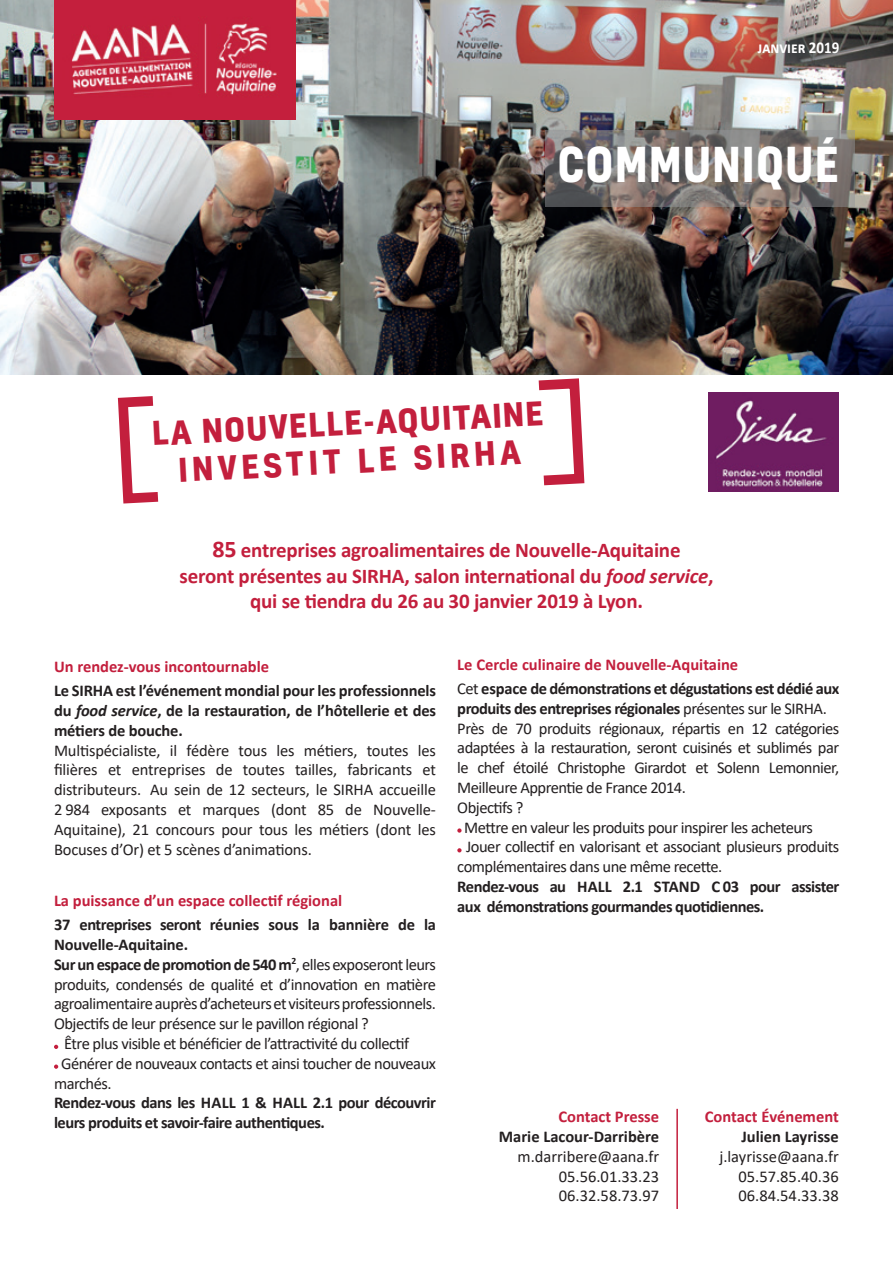
<style>
.page{position:relative;width:893px;height:1263px;background:#fff}
.page>*{position:absolute;margin:0;border:0;box-sizing:border-box;transform-origin:0 0}
.t1{font:700 46.2px "Kelson";letter-spacing:.035em;color:#fff;scale:.91 1}
.t2{font:700 31.5px/37.8px "Kelson";color:#c31f3d;text-align:center}
.t3{font:700 21px/25.2px "Calibri";letter-spacing:-.01em;color:#c31f3d;text-align:center}
.t4{font:16.5px/19.8px "Calibri";letter-spacing:-.03em;color:#231f20;text-align:justify}
.t5{font:700 16.5px/19.8px "Calibri";letter-spacing:-.03em;color:#231f20}
.t6{font:700 16.5px/24px "Calibri";letter-spacing:-.01em;color:#231f20}
.t7{font:700 16.5px "Calibri";color:#c31f3d}
.t8{font:700 16.5px "Calibri";color:#231f20}
.t9{font:700 16.5px "Calibri";color:#fff;scale:.91 1}
.s1{font-size:24px}
.s2{font-style:italic}
.s3{font-weight:400}
.s4{color:#c31f3d}
</style>
<div class="page">
<img style="left:0;top:0;width:893px;height:375px">
<img style="left:54px;top:0;width:242px;height:119px">
<svg style="left:545px;top:131px;width:310px;height:76px;background:#77716f"></svg>
<svg style="left:54px;top:1045px;width:4px;height:4px"></svg>
<svg style="left:54px;top:1064px;width:4px;height:5px"></svg>
<svg style="left:457px;top:828px;width:5px;height:5px"></svg>
<svg style="left:457px;top:848px;width:5px;height:4px"></svg>
<svg style="left:117px;top:396px;width:42px;height:108px"></svg>
<svg style="left:529px;top:373px;width:60px;height:113px"></svg>
<img style="left:709px;top:393px;width:130px;height:98px">
<hr style="left:676px;top:1109px;width:2px;height:100px;background:#c31f3d">
<p class="t9" style="left:758px;top:36px;width:91px">janvier 2019</p>
<h1 class="t1" style="left:558px;top:131px;width:311px">COMMUNIQUÉ</h1>
<h2 class="t2" style="left:151px;top:413px;width:393px;rotate:-3deg">LA NOUVELLE-AQUITAINE<br>INVESTIT LE SIRHA</h2>
<p class="t3" style="left:180px;top:537px;width:535px"><span class="s1">85</span> entreprises agroalimentaires de Nouvelle-Aquitaine<br>seront présentes au SIRHA, salon international du <span class="s2">food service</span>, qui se tiendra du 26 au 30 janvier 2019 à Lyon.</p>
<p class="t7" style="left:54px;top:655px;width:217px">Un rendez-vous incontournable</p>
<p class="t5" style="left:54px;top:680px;width:384px;text-align:justify">Le SIRHA est l’événement mondial pour les professionnels du <span class="s2">food service</span>, de la restauration, de l’hôtellerie et des métiers de bouche.</p>
<p class="t4" style="left:54px;top:740px;width:383px">Multispécialiste, il fédère tous les métiers, toutes les filières et entreprises de toutes tailles, fabricants et distributeurs. Au sein de 12 secteurs, le SIRHA accueille 2 984 exposants et marques (dont 85 de Nouvelle-Aquitaine), 21 concours pour tous les métiers (dont les Bocuses d’Or) et 5 scènes d’animations.</p>
<p class="t7" style="left:54px;top:889px;width:290px">La puissance d’un espace collectif régional</p>
<p class="t6" style="left:54px;top:912px;width:384px">37 entreprises seront réunies sous la bannière de la</p>
<p class="t6" style="left:54px;top:932px;width:136px">Nouvelle-Aquitaine.</p>
<p class="t5" style="left:54px;top:954px;width:383px">Sur un espace de promotion de 540 m<sup>2</sup><span class="s3">, elles exposeront leurs</span></p>
<p class="t4" style="left:54px;top:974px;width:383px">produits, condensés de qualité et d’innovation en matière</p>
<p class="t4" style="left:54px;top:993px;width:383px">agroalimentaire auprès d’acheteurs et visiteurs professionnels.</p>
<p class="t4" style="left:54px;top:1013px;width:316px">Objectifs de leur présence sur le pavillon régional ?</p>
<p class="t4" style="left:64px;top:1033px;width:347px">Être plus visible et bénéficier de l’attractivité du collectif</p>
<p class="t4" style="left:61px;top:1053px;width:376px">Générer de nouveaux contacts et ainsi toucher de nouveaux</p>
<p class="t4" style="left:54px;top:1073px;width:59px">marchés.</p>
<p class="t5" style="left:54px;top:1093px;width:384px">Rendez-vous dans les HALL 1 &amp; HALL 2.1 pour découvrir leurs produits et savoir-faire authentiques.</p>
<p class="t6" style="left:457px;top:652px;width:384px"><span class="s4">Le Cercle culinaire de Nouvelle-Aquitaine<br></span><span class="s3">Cet</span> espace de démonstrations et dégustations est dédié aux</p>
<p class="t5" style="left:457px;top:698px;width:371px">produits des entreprises régionales <span class="s3">présentes sur le SIRHA.</span></p>
<p class="t4" style="left:457px;top:718px;width:383px">Près de 70 produits régionaux, répartis en 12 catégories</p>
<p class="t4" style="left:457px;top:738px;width:383px">adaptées à la restauration, seront cuisinés et sublimés par</p>
<p class="t4" style="left:457px;top:757px;width:383px">le chef étoilé Christophe Girardot et Solenn Lemonnier,</p>
<p class="t4" style="left:457px;top:777px;width:230px">Meilleure Apprentie de France 2014.</p>
<p class="t4" style="left:457px;top:797px;width:68px">Objectifs ?</p>
<p class="t4" style="left:464px;top:817px;width:350px">Mettre en valeur les produits pour inspirer les acheteurs</p>
<p class="t4" style="left:466px;top:837px;width:375px">Jouer collectif en valorisant et associant plusieurs produits</p>
<p class="t4" style="left:457px;top:856px;width:267px">complémentaires dans une même recette.</p>
<p class="t5" style="left:457px;top:876px;width:384px">Rendez-vous au HALL 2.1 STAND C 03 pour assister aux démonstrations gourmandes quotidiennes.</p>
<p class="t7" style="left:559px;top:1105px;width:102px">Contact Presse</p>
<p class="t8" style="left:499px;top:1125px;width:162px">Marie Lacour-Darribère</p>
<p class="t4" style="left:559px;top:1146px;width:102px;text-indent:-41px">m.darribere@aana.fr 05.56.01.33.23<br>06.32.58.73.97</p>
<p class="t7" style="left:705px;top:1105px;width:135px">Contact Événement</p>
<p class="t8" style="left:741px;top:1125px;width:99px">Julien Layrisse</p>
<p class="t4" style="left:738px;top:1146px;width:102px;text-indent:-19px">j.layrisse@aana.fr 05.57.85.40.36<br>06.84.54.33.38</p>
</div>
